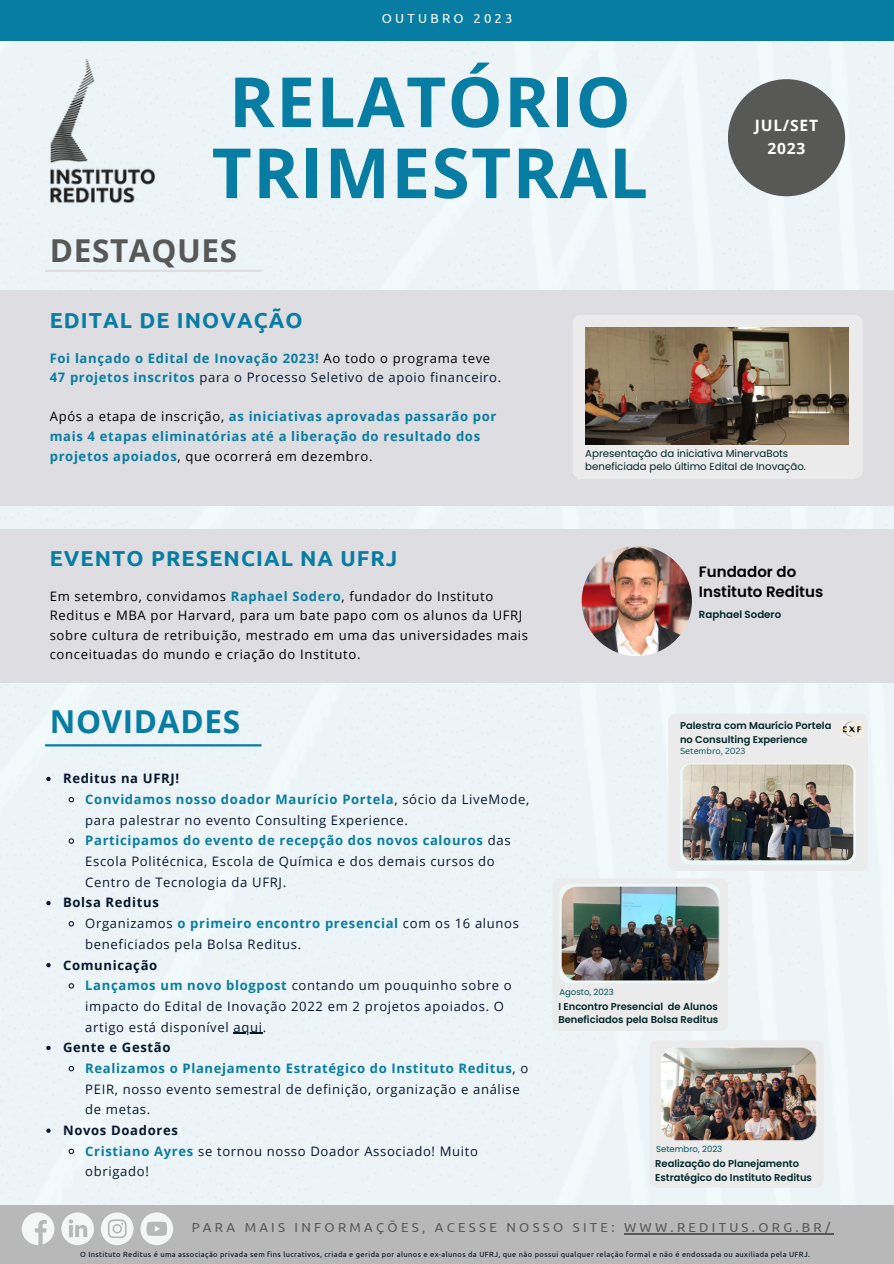
<style>
.page{position:relative;width:894px;height:1264px;background:#fff}
.page>*{position:absolute;margin:0;border:0;box-sizing:border-box;transform-origin:0 0}
.t1{font:700 69.3px/70.9px "Open Sans";letter-spacing:.02em;color:#087da3}
.t2{font:700 31.5px "Open Sans";letter-spacing:.02em;color:#087da3}
.t3{font:700 31.5px "Open Sans";letter-spacing:.02em;color:#585857}
.t4{font:700 21.6px "Ubuntu";letter-spacing:.05em;color:#087da3}
.t5{font:700 15.6px "Open Sans";letter-spacing:.05em;color:#fff}
.t6{font:600 15px/20.2px "Poppins";color:#000}
.t7{font:13.05px/20.7px "Open Sans";letter-spacing:.05em;color:#06172e}
.t8{font:13.05px/19.6px "Open Sans";letter-spacing:.05em;color:#000}
.t9{font:700 13.05px/19.6px "Open Sans";letter-spacing:.05em;color:#087da3}
.t10{font:700 13.05px "Open Sans";letter-spacing:.05em;color:#06172e}
.t11{font:13.05px "Ubuntu";letter-spacing:.25em;color:#585857}
.t12{font:13.05px "Ubuntu";letter-spacing:.25em;color:#fff}
.t13{font:10.2px/13.6px "Poppins";color:#002629}
.t14{font:600 10.2px "Poppins";color:#002629}
.t15{font:600 9.9px/13.2px "Poppins";color:#002629}
.t16{font:8.55px "Poppins";color:#00545b}
.t17{font:8.55px "Canva Sans";color:#00545b}
.t18{font:7.5px "Ubuntu";letter-spacing:.05em;color:#020a1a}
.s1{font-weight:400;color:#000}
.s2{font-weight:700;color:#087da3}
</style>
<div class="page">
<div style="left:0;top:41px;width:893px;height:1164px;background:#edf4f7"></div>
<div style="left:0;top:0;width:893px;height:41px;background:#087da3"></div>
<div style="left:0;top:290px;width:893px;height:215px;background:#dddde2"></div>
<img style="left:50px;top:60px;width:106px;height:149px">
<div style="left:0;top:1205px;width:893px;height:58px;background:#b8b8b9"></div>
<svg style="left:140px;top:1212px;width:33px;height:33px"></svg>
<svg style="left:61px;top:1212px;width:33px;height:33px"></svg>
<svg style="left:101px;top:1212px;width:32px;height:33px"></svg>
<svg style="left:22px;top:1212px;width:32px;height:33px"></svg>
<hr style="left:45px;top:744px;width:216px;height:2px;background:#087da3">
<hr style="left:45px;top:270px;width:216px;height:2px;background:#dddde2">
<div style="left:727px;top:79px;width:117px;height:117px;background:#585857;border-radius:50%"></div>
<div style="left:0;top:529px;width:893px;height:153px;background:#dddde2"></div>
<div style="left:668px;top:713px;width:199px;height:158px;background:#ebebeb"></div>
<div style="left:680px;top:763px;width:175px;height:101px;background:linear-gradient(to right,#eef9f9,#eaf5f5);border-radius:10px"></div>
<img style="left:682px;top:764px;width:171px;height:96px;border-radius:8px">
<img style="left:581px;top:546px;width:110px;height:110px;border-radius:50%">
<div style="left:572px;top:315px;width:290px;height:163px;background:#ebebeb;border-radius:8px"></div>
<img style="left:581px;top:322px;width:272px;height:153px;border-radius:13px">
<div style="left:577px;top:445px;width:276px;height:33px;background:#ebebeb"></div>
<div style="left:581px;top:320px;width:276px;height:6px;background:#ebebeb"></div>
<div style="left:579px;top:320px;width:6px;height:138px;background:#ebebeb"></div>
<div style="left:849px;top:321px;width:8px;height:139px;background:#ebebeb"></div>
<img style="left:840px;top:721px;width:23px;height:16px">
<svg style="left:46px;top:776px;width:5px;height:5px"></svg>
<svg style="left:68px;top:796px;width:7px;height:7px"></svg>
<svg style="left:68px;top:837px;width:7px;height:7px"></svg>
<svg style="left:46px;top:900px;width:5px;height:5px"></svg>
<svg style="left:68px;top:920px;width:7px;height:7px"></svg>
<svg style="left:46px;top:963px;width:5px;height:4px"></svg>
<svg style="left:68px;top:982px;width:7px;height:7px"></svg>
<hr style="left:233px;top:1032px;width:30px;height:1px;background:#06172e">
<svg style="left:46px;top:1045px;width:5px;height:5px"></svg>
<svg style="left:68px;top:1065px;width:7px;height:7px"></svg>
<svg style="left:46px;top:1128px;width:5px;height:4px"></svg>
<svg style="left:68px;top:1147px;width:7px;height:7px"></svg>
<hr style="left:624px;top:1233px;width:209px;height:1px;background:#585857">
<div style="left:552px;top:878px;width:175px;height:153px;background:#ebebeb;border-radius:8px"></div>
<svg style="left:559px;top:884px;width:160px;height:99px"></svg>
<img style="left:561px;top:886px;width:158px;height:94px">
<div style="left:649px;top:1040px;width:174px;height:147px;background:#ebebeb;border-radius:8px"></div>
<img style="left:661px;top:1047px;width:155px;height:93px">
<p class="t12" style="left:381px;top:11px;width:132px">OUTUBRO 2023</p>
<p class="t1" style="left:212px;top:65px;width:437px">RELATÓRIO<br>TRIMESTRAL</p>
<p class="t3" style="left:50px;top:229px;width:189px">DESTAQUES</p>
<p class="t5" style="left:754px;top:114px;width:65px">JUL/SET</p>
<p class="t5" style="left:767px;top:137px;width:39px">2023</p>
<p class="t4" style="left:50px;top:308px;width:254px">EDITAL DE INOVAÇÃO</p>
<p class="t9" style="left:50px;top:347px;width:442px">Foi lançado o Edital de Inovação 2023! <span class="s1">Ao todo o programa teve</span></p>
<p class="t7" style="left:50px;top:367px;width:453px"><span class="s2">47 projetos inscritos</span> para o Processo Seletivo de apoio financeiro.</p>
<p class="t9" style="left:50px;top:406px;width:448px"><span class="s1">Após a etapa de inscrição,</span> as iniciativas aprovadas passarão por mais 4 etapas eliminatórias até a liberação do resultado dos projetos apoiados<span class="s1">, que ocorrerá em dezembro.</span></p>
<p class="t13" style="left:585px;top:446px;width:222px">Apresentação da iniciativa MinervaBots beneficiada pelo último Edital de Inovação.</p>
<p class="t4" style="left:50px;top:546px;width:349px">EVENTO PRESENCIAL NA UFRJ</p>
<p class="t8" style="left:50px;top:585px;width:480px">Em setembro, convidamos <span class="s2">Raphael Sodero</span>, fundador do Instituto Reditus e MBA por Harvard, para um bate papo com os alunos da UFRJ sobre cultura de retribuição, mestrado em uma das universidades mais conceituadas do mundo e criação do Instituto.</p>
<p class="t2" style="left:50px;top:699px;width:192px">NOVIDADES</p>
<p class="t10" style="left:63px;top:769px;width:118px">Reditus na UFRJ!</p>
<p class="t7" style="left:85px;top:788px;width:445px"><span class="s2">Convidamos nosso doador Maurício Portela</span>, sócio da LiveMode, para palestrar no evento Consulting Experience.</p>
<p class="t7" style="left:85px;top:830px;width:427px"><span class="s2">Participamos do evento de recepção dos novos calouros</span> das<br>Escola Politécnica, Escola de Química e dos demais cursos do<br>Centro de Tecnologia da UFRJ.</p>
<p class="t10" style="left:63px;top:893px;width:97px">Bolsa Reditus</p>
<p class="t7" style="left:85px;top:912px;width:435px">Organizamos <span class="s2">o primeiro encontro presencial</span> com os 16 alunos beneficiados pela Bolsa Reditus.</p>
<p class="t10" style="left:63px;top:955px;width:96px">Comunicação</p>
<p class="t7" style="left:85px;top:974px;width:427px"><span class="s2">Lançamos um novo blogpost</span> contando um pouquinho sobre o impacto do Edital de Inovação 2022 em 2 projetos apoiados. O artigo está disponível aqui.</p>
<p class="t10" style="left:63px;top:1038px;width:109px">Gente e Gestão</p>
<p class="t7" style="left:85px;top:1057px;width:444px"><span class="s2">Realizamos o Planejamento Estratégico do Instituto Reditus</span>, o<br>PEIR, nosso evento semestral de definição, organização e análise de metas.</p>
<p class="t10" style="left:63px;top:1121px;width:116px">Novos Doadores</p>
<p class="t7" style="left:85px;top:1140px;width:394px"><span class="s2">Cristiano Ayres</span> se tornou nosso Doador Associado! Muito obrigado!</p>
<p class="t6" style="left:698px;top:561px;width:126px">Fundador do<br>Instituto Reditus</p>
<p class="t14" style="left:698px;top:607px;width:84px">Raphael Sodero</p>
<p class="t15" style="left:680px;top:719px;width:153px">Palestra com Maurício Portela</p>
<p class="t15" style="left:680px;top:732px;width:129px">no Consulting Experience</p>
<p class="t17" style="left:680px;top:745px;width:67px">Setembro, 2023</p>
<p class="t16" style="left:559px;top:985px;width:56px">Agosto, 2023</p>
<p class="t15" style="left:558px;top:999px;width:161px">I Encontro Presencial de Alunos</p>
<p class="t15" style="left:558px;top:1013px;width:161px">Beneficiados pela Bolsa Reditus</p>
<p class="t16" style="left:656px;top:1142px;width:68px">Setembro, 2023</p>
<p class="t15" style="left:655px;top:1157px;width:158px">Realização do Planejamento<br>Estratégico do Instituto Reditus</p>
<p class="t11" style="left:192px;top:1220px;width:639px">PARA MAIS INFORMAÇÕES, ACESSE NOSSO SITE: WWW.REDITUS.ORG.BR/</p>
<p class="t18" style="left:80px;top:1249px;width:731px">O Instituto Reditus é uma associação privada sem fins lucrativos, criada e gerida por alunos e ex-alunos da UFRJ, que não possui qualquer relação formal e não é endossada ou auxiliada pela UFRJ.</p>
</div>
